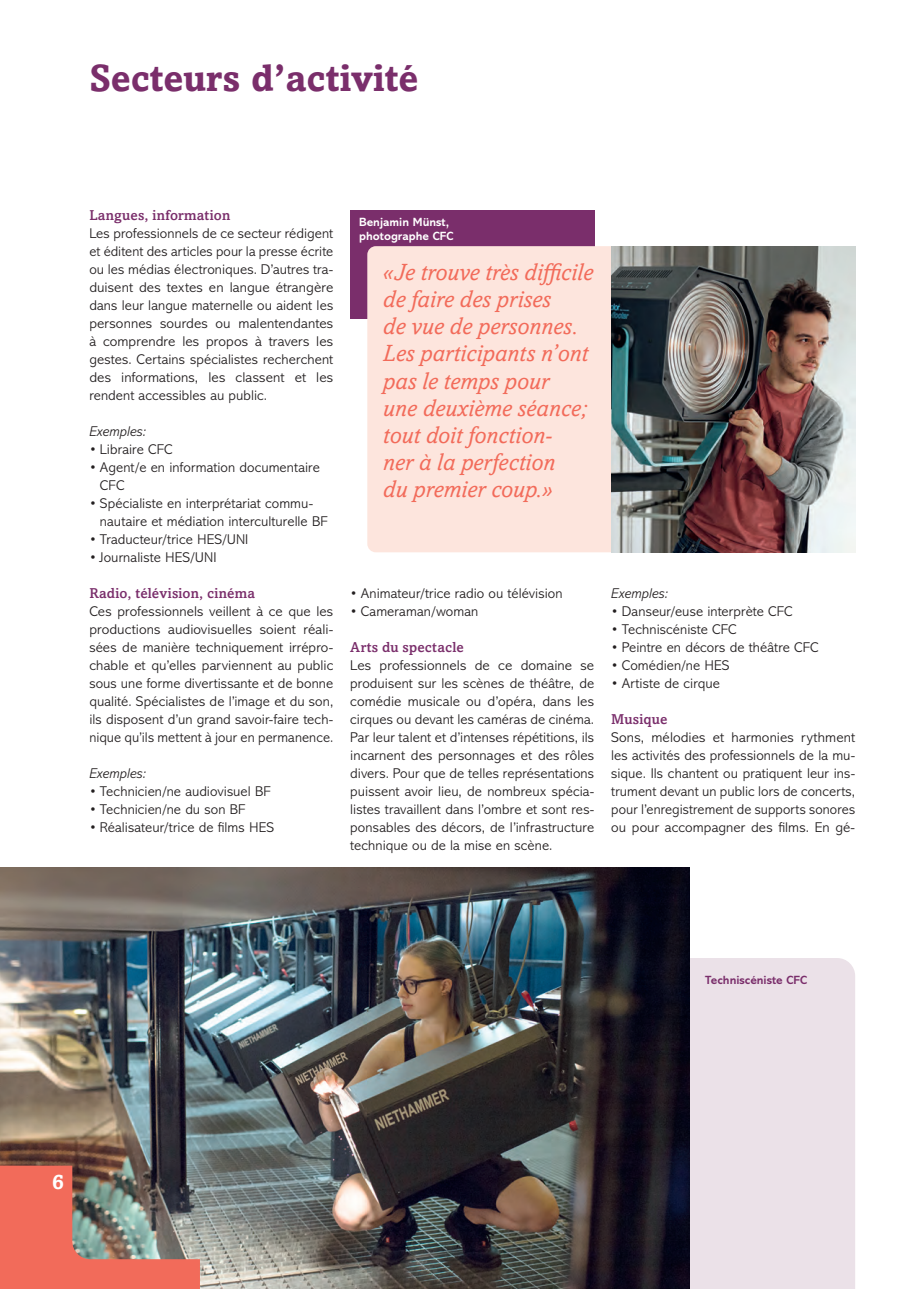
<style>
.page{position:relative;width:919px;height:1289px;background:#fff}
.page>*{position:absolute;margin:0;border:0;box-sizing:border-box;transform-origin:0 0}
.t1{font:700 37.5px "Amasis MT Pro";color:#7a2e6b}
.t2{font:italic 24px/27px "Amasis MT Pro";color:#f26b5a}
.t3{font:700 21px "Amasis MT Pro";color:#fff}
.t4{font:300 14.25px/18px "Abadi MT Pro";letter-spacing:.005em;color:#231f20;text-align:justify}
.t5{font:500 14.25px "Amasis MT Pro";letter-spacing:.015em;color:#7a2e6b}
.t6{font:italic 300 14.25px "Abadi MT Pro";color:#231f20}
.t7{font:700 12px/13.5px "Abadi MT Pro";color:#fff}
.t8{font:700 12px "Abadi MT Pro";color:#7a2e6b}
</style>
<div class="page">
<div style="left:690px;top:958px;width:165px;height:330px;background:#ebe1e8"></div>
<div style="left:350px;top:210px;width:244px;height:108px;background:#7a2e6b"></div>
<div style="left:367px;top:246px;width:303px;height:306px;background:#fde5dd;border-radius:9px"></div>
<img style="left:611px;top:246px;width:244px;height:306px">
<img style="left:0;top:868px;width:690px;height:420px">
<img style="left:0;top:1165px;width:200px;height:123px">
<h1 class="t1" style="left:89px;top:55px;width:330px">Secteurs d’activité</h1>
<p class="t5" style="left:89px;top:206px;width:142px">Langues, information</p>
<p class="t4" style="left:89px;top:224px;width:245px">Les professionnels de ce secteur rédigent et éditent des articles pour la presse écrite ou les médias électroniques. D’autres tra&shy;duisent des textes en langue étrangère dans leur langue maternelle ou aident les personnes sourdes ou malentendantes à comprendre les propos à travers les gestes. Certains spécialistes recherchent des informations, les classent et les rendent accessibles au public.</p>
<p class="t6" style="left:89px;top:423px;width:58px">Exemples:</p>
<p class="t4" style="left:89px;top:440px;width:85px">• Libraire CFC</p>
<p class="t4" style="left:100px;top:458px;width:221px;text-indent:-11px">• Agent/e en information documentaire<br>CFC</p>
<p class="t4" style="left:100px;top:494px;width:229px;text-indent:-11px">• Spécialiste en interprétariat commu&shy;nautaire et médiation interculturelle BF</p>
<p class="t4" style="left:89px;top:530px;width:160px">• Traducteur/trice HES/UNI</p>
<p class="t4" style="left:89px;top:548px;width:129px">• Journaliste HES/UNI</p>
<p class="t5" style="left:89px;top:584px;width:167px">Radio, télévision, cinéma</p>
<p class="t4" style="left:89px;top:602px;width:245px">Ces professionnels veillent à ce que les productions audiovisuelles soient réali&shy;sées de manière techniquement irrépro&shy;chable et qu’elles parviennent au public sous une forme divertissante et de bonne qualité. Spécialistes de l’image et du son, ils disposent d’un grand savoir-faire tech&shy;nique qu’ils mettent à jour en permanence.</p>
<p class="t6" style="left:89px;top:765px;width:58px">Exemples:</p>
<p class="t4" style="left:89px;top:782px;width:183px">• Technicien/ne audiovisuel BF</p>
<p class="t4" style="left:89px;top:800px;width:157px">• Technicien/ne du son BF</p>
<p class="t4" style="left:89px;top:818px;width:186px">• Réalisateur/trice de films HES</p>
<p class="t7" style="left:359px;top:215px;width:96px">Benjamin Münst, photographe CFC</p>
<h2 class="t2" style="left:383px;top:259px;width:212px">«Je trouve très difficile de faire des prises<br>de vue de personnes.<br>Les participants n’ont pas le temps pour<br>une deuxième séance; tout doit fonction-<br>ner à la perfection<br>du premier coup.»</h2>
<p class="t4" style="left:350px;top:584px;width:214px">• Animateur/trice radio ou télévision</p>
<p class="t4" style="left:350px;top:602px;width:129px">• Cameraman/woman</p>
<p class="t5" style="left:350px;top:638px;width:115px">Arts du spectacle</p>
<p class="t4" style="left:350px;top:656px;width:245px">Les professionnels de ce domaine se produisent sur les scènes de théâtre, de comédie musicale ou d’opéra, dans les cirques ou devant les caméras de cinéma.<br>Par leur talent et d’intenses répétitions, ils incarnent des personnages et des rôles divers. Pour que de telles représentations puissent avoir lieu, de nombreux spécia&shy;listes travaillent dans l’ombre et sont res&shy;ponsables des décors, de l’infrastructure technique ou de la mise en scène.</p>
<p class="t6" style="left:611px;top:585px;width:58px">Exemples:</p>
<p class="t4" style="left:611px;top:602px;width:183px">• Danseur/euse interprète CFC</p>
<p class="t4" style="left:611px;top:620px;width:127px">• Techniscéniste CFC</p>
<p class="t4" style="left:611px;top:638px;width:209px">• Peintre en décors de théâtre CFC</p>
<p class="t4" style="left:611px;top:656px;width:120px">• Comédien/ne HES</p>
<p class="t4" style="left:611px;top:674px;width:110px">• Artiste de cirque</p>
<p class="t5" style="left:611px;top:710px;width:58px">Musique</p>
<p class="t4" style="left:611px;top:728px;width:245px">Sons, mélodies et harmonies rythment les activités des professionnels de la mu&shy;sique. Ils chantent ou pratiquent leur ins&shy;trument devant un public lors de concerts, pour l’enregistrement de supports sonores ou pour accompagner des films. En gé-</p>
<p class="t8" style="left:705px;top:972px;width:104px">Techniscéniste CFC</p>
<h3 class="t3" style="left:52px;top:1169px;width:13px">6</h3>
</div>
